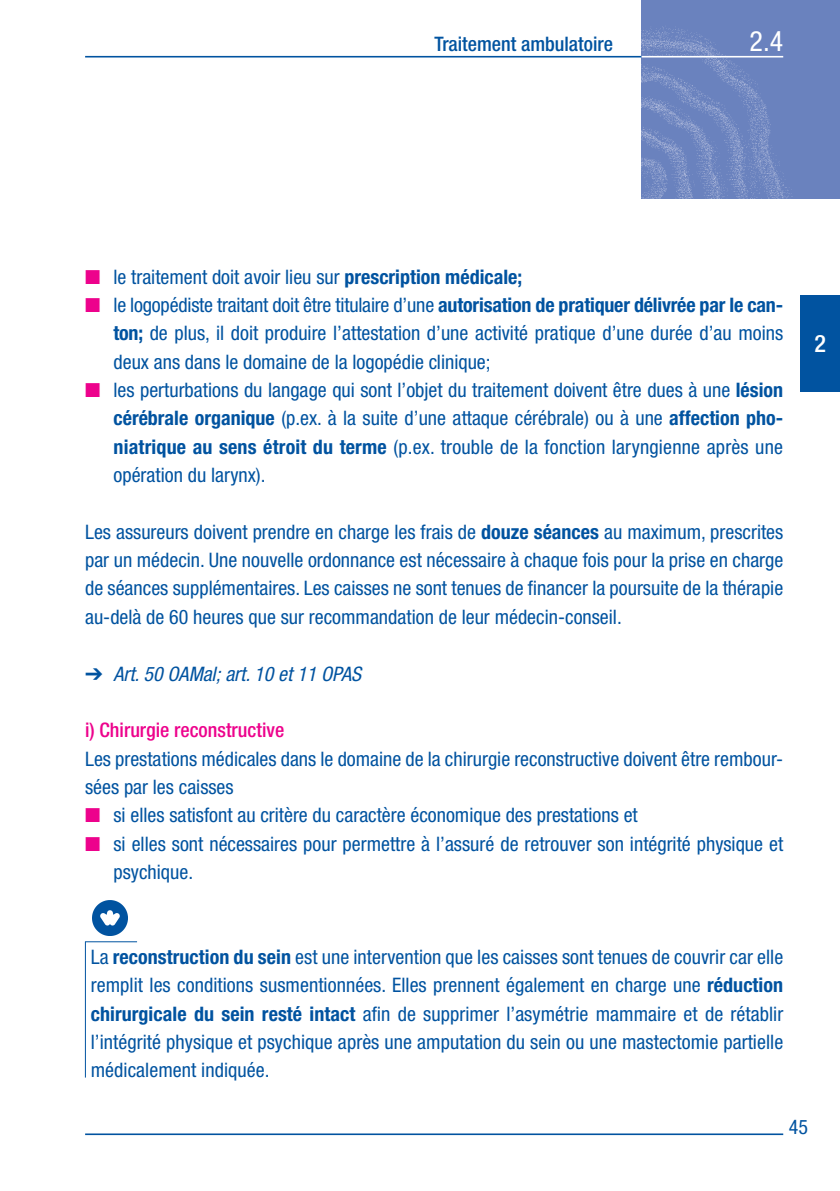
<style>
.page{position:relative;width:840px;height:1191px;background:#fff}
.page>*{position:absolute;margin:0;border:0;box-sizing:border-box;transform-origin:0 0}
.t1{font:condensed 28px "Helvetica Neue LT Std";color:#fff}
.t2{font:500 condensed 24px "Helvetica Neue LT Std";color:#fff}
.t3{font:condensed 20px/28.4px "Helvetica Neue LT Std";color:#0153a0;text-align:justify}
.t4{font:italic condensed 20px "Helvetica Neue LT Std";color:#0153a0}
.t5{font:500 condensed 20px "Helvetica Neue LT Std";color:#ed028c}
.t6{font:500 condensed 20px "Helvetica Neue LT Std";color:#0153a0}
.s1{color:#ed028c}
.s2{font-weight:700}
</style>
<div class="page">
<img style="left:641px;top:0;width:198px;height:198px">
<div style="left:799px;top:295px;width:40px;height:96px;background:#0153a0"></div>
<hr style="left:641px;top:56px;width:141px;height:1px;background:#fff">
<hr style="left:85px;top:56px;width:556px;height:1px;background:#0153a0">
<hr style="left:85px;top:1133px;width:697px;height:2px;background:#0153a0">
<img style="left:92px;top:900px;width:36px;height:35px">
<hr style="left:85px;top:941px;width:1px;height:136px;background:#0153a0">
<hr style="left:85px;top:941px;width:52px;height:1px;background:#0153a0">
<p class="t6" style="left:434px;top:32px;width:180px">Traitement ambulatoire</p>
<h1 class="t1" style="left:749px;top:25px;width:35px">2.4</h1>
<p class="t3" style="left:85px;top:262px;width:438px"><span class="s1">■</span> le traitement doit avoir lieu sur <span class="s2">prescription médicale;</span></p>
<p class="t3" style="left:113px;top:290px;width:671px;text-indent:-28px"><span class="s1">■</span> le logopédiste traitant doit être titulaire d’une <span class="s2">autorisation de pratiquer délivrée par le can&shy;ton;</span> de plus, il doit produire l’attestation d’une activité pratique d’une durée d’au moins deux ans dans le domaine de la logopédie clinique;</p>
<p class="t3" style="left:113px;top:375px;width:670px;text-indent:-28px"><span class="s1">■</span> les perturbations du langage qui sont l’objet du traitement doivent être dues à une <span class="s2">lésion cérébrale organique</span> (p.ex. à la suite d’une attaque cérébrale) ou à une <span class="s2">affection pho&shy;niatrique au sens étroit du terme</span> (p.ex. trouble de la fonction laryngienne après une opération du larynx).</p>
<p class="t3" style="left:85px;top:517px;width:699px">Les assureurs doivent prendre en charge les frais de <span class="s2">douze séances</span> au maximum, prescrites par un médecin. Une nouvelle ordonnance est nécessaire à chaque fois pour la prise en charge de séances supplémentaires. Les caisses ne sont tenues de financer la poursuite de la thérapie au-delà de 60 heures que sur recommandation de leur médecin-conseil.</p>
<p class="t4" style="left:85px;top:662px;width:277px">➔ Art. 50 OAMal; art. 10 et 11 OPAS</p>
<p class="t5" style="left:85px;top:718px;width:200px">i) Chirurgie reconstructive</p>
<p class="t3" style="left:85px;top:744px;width:699px">Les prestations médicales dans le domaine de la chirurgie reconstructive doivent être rembour&shy;sées par les caisses</p>
<p class="t3" style="left:85px;top:801px;width:554px"><span class="s1">■</span> si elles satisfont au critère du caractère économique des prestations et</p>
<p class="t3" style="left:113px;top:829px;width:670px;text-indent:-28px"><span class="s1">■</span> si elles sont nécessaires pour permettre à l’assuré de retrouver son intégrité physique et psychique.</p>
<p class="t3" style="left:91px;top:942px;width:693px">La <span class="s2">reconstruction du sein</span> est une intervention que les caisses sont tenues de couvrir car elle remplit les conditions susmentionnées. Elles prennent également en charge une <span class="s2">réduction chirurgicale du sein resté intact</span> afin de supprimer l’asymétrie mammaire et de rétablir l’intégrité physique et psychique après une amputation du sein ou une mastectomie partielle médicalement indiquée.</p>
<p class="t2" style="left:813px;top:329px;width:13px">2</p>
<p class="t3" style="left:788px;top:1112px;width:21px">45</p>
</div>
